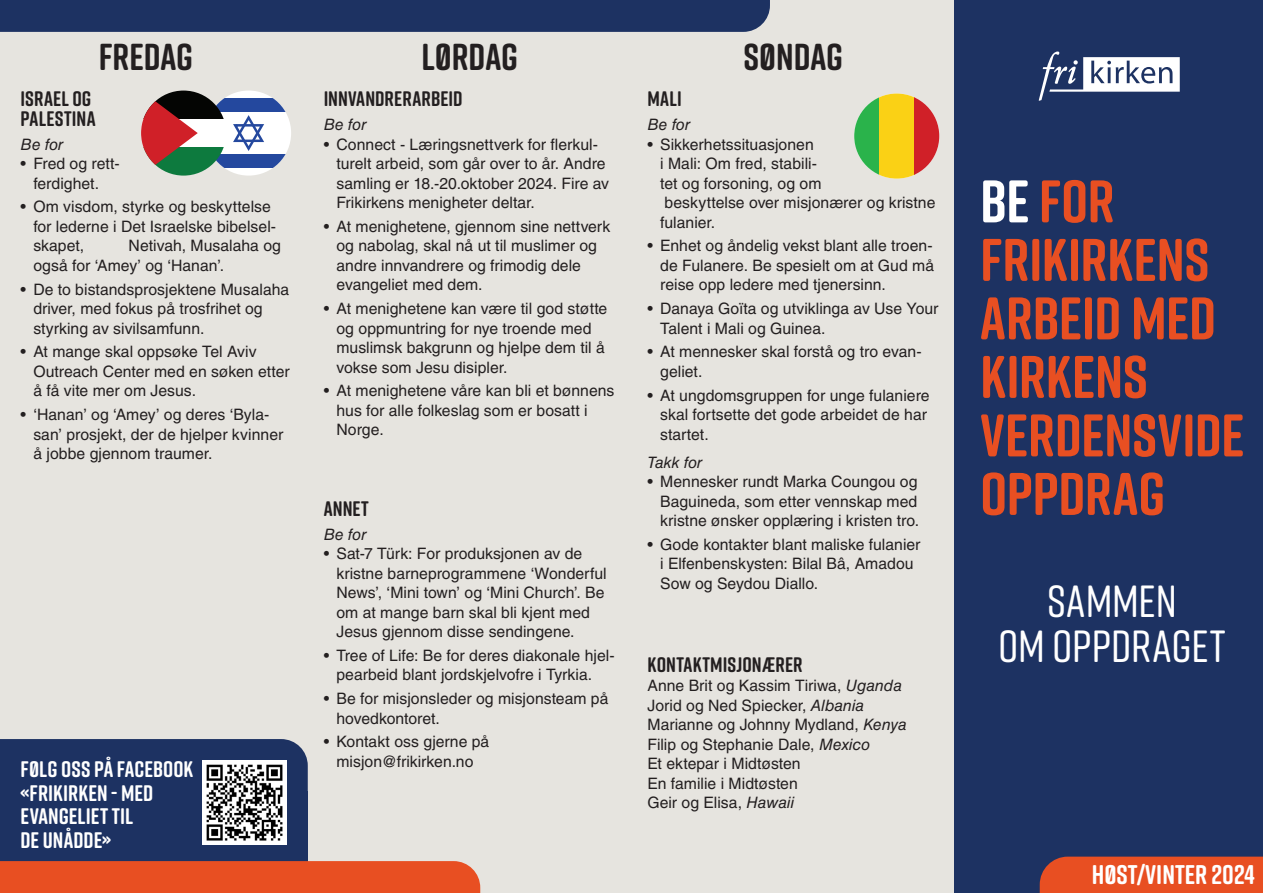
<style>
.page{position:relative;width:1263px;height:893px;background:#e6e4df}
.page>*{position:absolute;margin:0;border:0;box-sizing:border-box;transform-origin:0 0}
.t1{font:700 60px/58.5px "Rift Soft";letter-spacing:-.005em;color:#e84f22}
.t2{font:500 45px/45px "Rift Soft";letter-spacing:.005em;color:#fff;text-align:center}
.t3{font:700 37.5px "Rift Soft";color:#231f20}
.t4{font:700 27px "Rift Soft";color:#fff}
.teksten{font:700 22.5px/23.5px "Rift Soft";letter-spacing:.005em;color:#fff}
.tittel{font:700 21px/19.5px "Rift Soft";letter-spacing:.01em;color:#231f20}
.tittel-2{font:15.75px/19.5px "Helvetica LT Std";color:#231f20}
.befor{font:italic 15.75px "Helvetica LT Std";color:#231f20}
.s1{font-style:italic}
.s2{color:#fff}
</style>
<div class="page">
<div style="left:0;top:739px;width:308px;height:52px;background:#1d3262"></div>
<div style="left:0;top:791px;width:308px;height:91px;background:#1d3262"></div>
<div style="left:958px;top:0;width:305px;height:893px;background:#1d3262"></div>
<svg style="left:1039px;top:52px;width:141px;height:49px"></svg>
<div style="left:0;top:0;width:770px;height:32px;background:#1d3262"></div>
<div style="left:0;top:861px;width:480px;height:32px;background:#e84f22"></div>
<div style="left:1040px;top:857px;width:223px;height:36px;background:#e84f22"></div>
<svg style="left:854px;top:97px;width:25px;height:78px;fill:#2ab34b"></svg>
<div style="left:879px;top:94px;width:35px;height:85px;background:#fad115"></div>
<svg style="left:914px;top:97px;width:25px;height:78px;fill:#d02028"></svg>
<div style="left:206px;top:91px;width:85px;height:85px;background:#fff;border-radius:43px"></div>
<svg style="left:226px;top:99px;width:60px;height:13px"></svg>
<svg style="left:226px;top:154px;width:60px;height:14px"></svg>
<svg style="left:233px;top:115px;width:31px;height:36px"></svg>
<svg style="left:198px;top:93px;width:28px;height:26px"></svg>
<div style="left:141px;top:119px;width:85px;height:28px;background:#fff"></div>
<svg style="left:198px;top:147px;width:28px;height:26px"></svg>
<svg style="left:141px;top:91px;width:57px;height:85px"></svg>
<div style="left:954px;top:0;width:8px;height:893px;background:#1d3262"></div>
<img style="left:202px;top:761px;width:84px;height:84px">
<p class="t3" style="left:99px;top:30px;width:96px">FREDAG</p>
<p class="t3" style="left:421px;top:30px;width:98px">LØRDAG</p>
<p class="t3" style="left:744px;top:30px;width:101px">SØNDAG</p>
<p class="tittel" style="left:21px;top:89px;width:77px">ISRAEL OG<br>PALESTINA</p>
<p class="befor" style="left:21px;top:135px;width:44px">Be for</p>
<p class="tittel-2" style="left:21px;top:154px;width:101px;text-align:center">• Fred og rett&shy;ferdighet.</p>
<p class="tittel-2" style="left:33px;top:197px;width:244px;text-indent:-13px">• Om visdom, styrke og beskyttelse for lederne i Det Israelske bibelsel&shy;skapet,</p>
<p class="tittel-2" style="left:33px;top:236px;width:249px;text-indent:95px">Netivah, Musalaha og også for ‘Amey’ og ‘Hanan’.</p>
<p class="tittel-2" style="left:33px;top:279px;width:257px;text-indent:-13px">• De to bistandsprosjektene Musalaha driver, med fokus på trosfrihet og styrking av sivilsamfunn.</p>
<p class="tittel-2" style="left:33px;top:342px;width:258px;text-indent:-13px">• At mange skal oppsøke Tel Aviv<br>Outreach Center med en søken etter å få vite mer om Jesus.</p>
<p class="tittel-2" style="left:33px;top:405px;width:251px;text-indent:-13px">• ‘Hanan’ og ‘Amey’ og deres ‘Byla&shy;san’ prosjekt, der de hjelper kvinner å jobbe gjennom traumer.</p>
<p class="teksten" style="left:21px;top:757px;width:174px">FØLG OSS PÅ FACEBOOK «FRIKIRKEN - MED<br>EVANGELIET TIL<br>DE UNÅDDE»</p>
<p class="tittel" style="left:324px;top:89px;width:140px">INNVANDRERARBEID</p>
<p class="befor" style="left:324px;top:115px;width:44px">Be for</p>
<p class="tittel-2" style="left:336px;top:134px;width:274px;text-indent:-13px">• Connect - Læringsnettverk for flerkul&shy;turelt arbeid, som går over to år. Andre samling er 18.-20.oktober 2024. Fire av Frikirkens menigheter deltar.</p>
<p class="tittel-2" style="left:336px;top:216px;width:275px;text-indent:-13px">• At menighetene, gjennom sine nettverk og nabolag, skal nå ut til muslimer og andre innvandrere og frimodig dele evangeliet med dem.</p>
<p class="tittel-2" style="left:336px;top:299px;width:272px;text-indent:-13px">• At menighetene kan være til god støtte og oppmuntring for nye troende med muslimsk bakgrunn og hjelpe dem til å vokse som Jesu disipler.</p>
<p class="tittel-2" style="left:336px;top:381px;width:279px;text-indent:-13px">• At menighetene våre kan bli et bønnens hus for alle folkeslag som er bosatt i<br>Norge.</p>
<p class="tittel" style="left:324px;top:498px;width:47px">ANNET</p>
<p class="befor" style="left:324px;top:525px;width:44px">Be for</p>
<p class="tittel-2" style="left:336px;top:544px;width:272px;text-indent:-13px">• Sat-7 Türk: For produksjonen av de kristne barneprogrammene ‘Wonderful News’, ‘Mini town’ og ‘Mini Church’. Be om at mange barn skal bli kjent med Jesus gjennom disse sendingene.</p>
<p class="tittel-2" style="left:336px;top:645px;width:280px;text-indent:-13px">• Tree of Life: Be for deres diakonale hjel&shy;pearbeid blant jordskjelvofre i Tyrkia.</p>
<p class="tittel-2" style="left:336px;top:689px;width:273px;text-indent:-13px">• Be for misjonsleder og misjonsteam på hovedkontoret.</p>
<p class="tittel-2" style="left:324px;top:732px;width:167px;text-align:center">• Kontakt oss gjerne på misjon@frikirken.no</p>
<p class="tittel" style="left:647px;top:89px;width:36px">MALI</p>
<p class="befor" style="left:647px;top:115px;width:44px">Be for</p>
<p class="tittel-2" style="left:660px;top:134px;width:277px;text-indent:-13px">• Sikkerhetssituasjonen<br>i Mali: Om fred, stabili-<br>tet og forsoning, og om<br>beskyttelse over misjonærer og kristne fulanier.</p>
<p class="tittel-2" style="left:660px;top:236px;width:275px;text-align:justify;text-indent:-13px">• Enhet og åndelig vekst blant alle troen&shy;de Fulanere. Be spesielt om at Gud må reise opp ledere med tjenersinn.</p>
<p class="tittel-2" style="left:660px;top:299px;width:280px;text-indent:-13px">• Danaya Goïta og utviklinga av Use Your<br>Talent i Mali og Guinea.</p>
<p class="tittel-2" style="left:660px;top:342px;width:263px;text-indent:-13px">• At mennesker skal forstå og tro evan&shy;geliet.</p>
<p class="tittel-2" style="left:660px;top:385px;width:271px;text-indent:-13px">• At ungdomsgruppen for unge fulaniere skal fortsette det gode arbeidet de har startet.</p>
<p class="befor" style="left:647px;top:453px;width:56px">Takk for</p>
<p class="tittel-2" style="left:660px;top:472px;width:261px;text-align:justify;text-indent:-13px">• Mennesker rundt Marka Coungou og Baguineda, som etter vennskap med kristne ønsker opplæring i kristen tro.</p>
<p class="tittel-2" style="left:660px;top:535px;width:262px;text-indent:-13px">• Gode kontakter blant maliske fulanier i Elfenbenskysten: Bilal Bâ, Amadou<br>Sow og Seydou Diallo.</p>
<p class="tittel" style="left:647px;top:654px;width:157px">KONTAKTMISJONÆRER</p>
<p class="tittel-2" style="left:647px;top:676px;width:261px">Anne Brit og Kassim Tiriwa, <span class="s1">Uganda<br></span>Jorid og Ned Spiecker, <span class="s1">Albania<br></span>Marianne og Johnny Mydland, <span class="s1">Kenya<br></span>Filip og Stephanie Dale, <span class="s1">Mexico<br></span>Et ektepar i Midtøsten<br>En familie i Midtøsten<br>Geir og Elisa, <span class="s1">Hawaii</span></p>
<p class="t1" style="left:980px;top:171px;width:266px"><span class="s2">BE</span> FOR<br>FRIKIRKENS<br>ARBEID MED<br>KIRKENS<br>VERDENSVIDE<br>OPPDRAG</p>
<p class="t2" style="left:998px;top:577px;width:229px">SAMMEN<br>OM OPPDRAGET</p>
<p class="t4" style="left:1092px;top:855px;width:164px">HØST/VINTER 2024</p>
</div>
